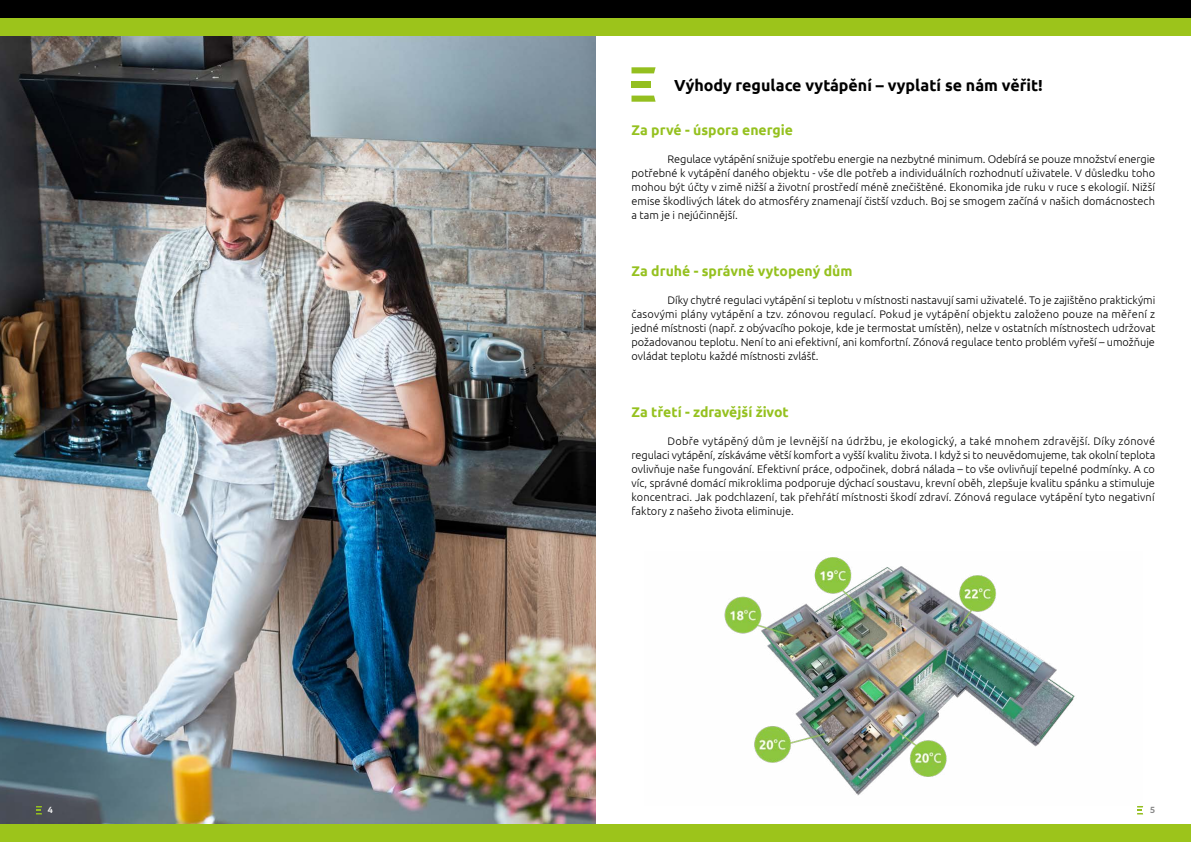
<style>
.page{position:relative;width:1191px;height:842px;background:#fff}
.page>*{position:absolute;margin:0;border:0;box-sizing:border-box;transform-origin:0 0}
.t1{font:700 16px "Ubuntu";color:#000}
.t2{font:700 14px "Ubuntu";color:#95c11f}
.t3{font:300 11px/14px "Ubuntu";color:#000;text-align:justify}
.t4{font:9px "Techna Sans";color:#f0f0f0}
.t5{font:9px "Techna Sans";color:#878787}
</style>
<div class="page">
<img style="left:0;top:36px;width:595px;height:788px">
<div style="left:0;top:824px;width:595px;height:18px;background:#9cc41b"></div>
<div style="left:0;top:0;width:595px;height:18px;background:#000"></div>
<div style="left:0;top:18px;width:595px;height:18px;background:#9cc41b"></div>
<div style="left:595px;top:824px;width:596px;height:18px;background:#9cc41b"></div>
<div style="left:595px;top:0;width:596px;height:18px;background:#000"></div>
<div style="left:595px;top:18px;width:596px;height:18px;background:#9cc41b"></div>
<svg style="left:631px;top:67px;width:24px;height:6px"></svg>
<svg style="left:631px;top:96px;width:24px;height:6px"></svg>
<div style="left:631px;top:81px;width:20px;height:7px;background:#94bf1f"></div>
<img style="left:724px;top:557px;width:351px;height:239px">
<svg style="left:1137px;top:806px;width:6px;height:8px"></svg>
<svg style="left:36px;top:806px;width:6px;height:8px"></svg>
<h1 class="t1" style="left:674px;top:75px;width:370px">Výhody regulace vytápění – vyplatí se nám věřit!</h1>
<p class="t2" style="left:631px;top:122px;width:163px">Za prvé - úspora energie</p>
<p class="t3" style="left:631px;top:152px;width:525px;text-indent:36px">Regulace vytápění snižuje spotřebu energie na nezbytné minimum. Odebírá se pouze množství energie potřebné k vytápění daného objektu - vše dle potřeb a individuálních rozhodnutí uživatele. V důsledku toho mohou být účty v zimě nižší a životní prostředí méně znečištěné. Ekonomika jde ruku v ruce s ekologií. Nižší emise škodlivých látek do atmosféry znamenají čistší vzduch. Boj se smogem začíná v našich domácnostech a tam je i nejúčinnější.</p>
<p class="t2" style="left:631px;top:263px;width:222px">Za druhé - správně vytopený dům</p>
<p class="t3" style="left:631px;top:293px;width:525px;text-indent:36px">Díky chytré regulaci vytápění si teplotu v místnosti nastavují sami uživatelé. To je zajištěno praktickými časovými plány vytápění a tzv. zónovou regulací. Pokud je vytápění objektu založeno pouze na měření z jedné místnosti (např. z obývacího pokoje, kde je termostat umístěn), nelze v ostatních místnostech udržovat požadovanou teplotu. Není to ani efektivní, ani komfortní. Zónová regulace tento problém vyřeší – umožňuje ovládat teplotu každé místnosti zvlášť.</p>
<p class="t2" style="left:631px;top:404px;width:159px">Za třetí - zdravější život</p>
<p class="t3" style="left:631px;top:434px;width:525px;text-indent:36px">Dobře vytápěný dům je levnější na údržbu, je ekologický, a také mnohem zdravější. Díky zónové regulaci vytápění, získáváme větší komfort a vyšší kvalitu života. I když si to neuvědomujeme, tak okolní teplota ovlivňuje naše fungování. Efektivní práce, odpočinek, dobrá nálada – to vše ovlivňují tepelné podmínky. A co víc, správné domácí mikroklima podporuje dýchací soustavu, krevní oběh, zlepšuje kvalitu spánku a stimuluje koncentraci. Jak podchlazení, tak přehřátí místnosti škodí zdraví. Zónová regulace vytápění tyto negativní faktory z našeho života eliminuje.</p>
<p class="t4" style="left:48px;top:805px;width:6px">4</p>
<p class="t5" style="left:1150px;top:805px;width:6px">5</p>
</div>
